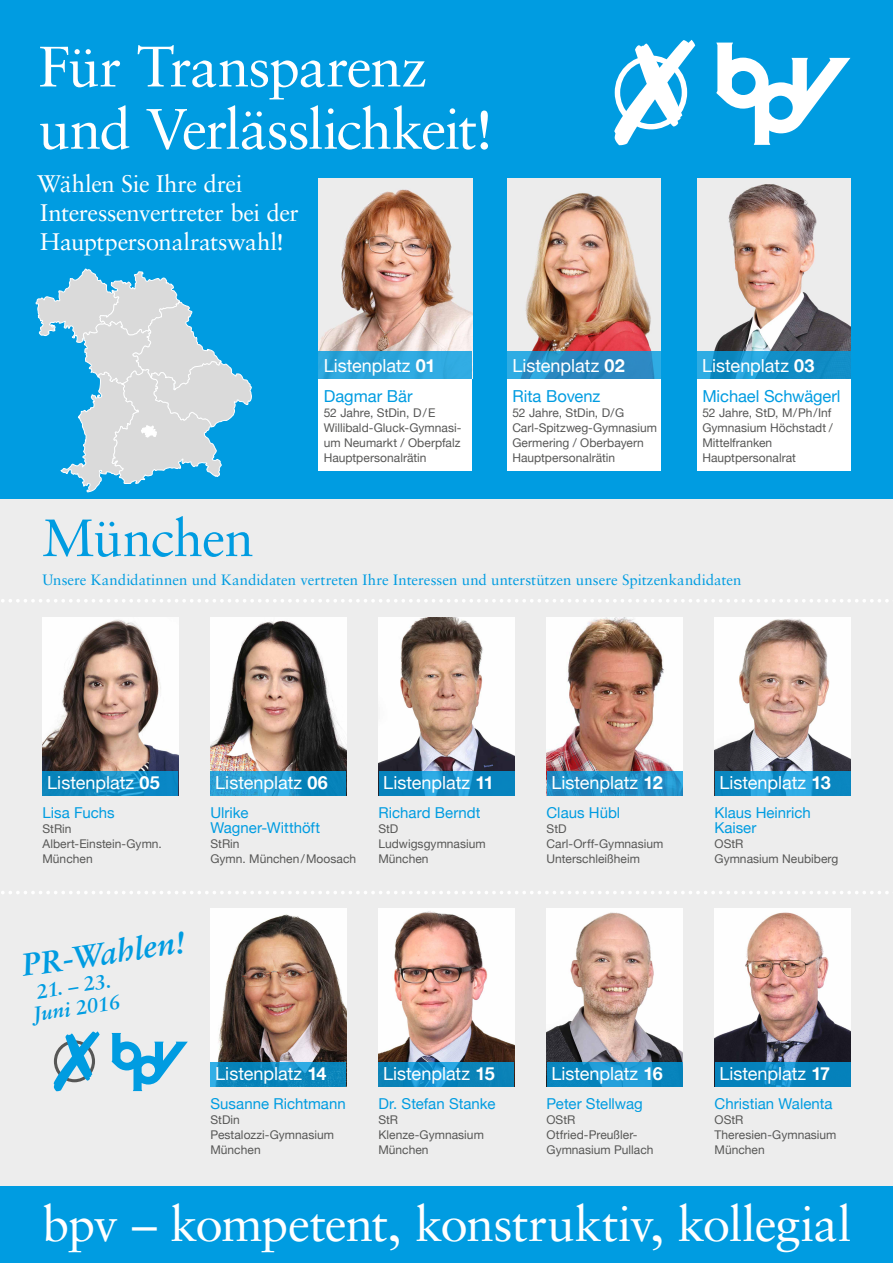
<style>
.page{position:relative;width:893px;height:1263px;background:#fff}
.page>*{position:absolute;margin:0;border:0;box-sizing:border-box;transform-origin:0 0}
.t1{font:57px/62.2px "Sabon";letter-spacing:-.03em;color:#fff}
.t2{font:52.5px "Sabon";letter-spacing:-.015em;color:#009ce1}
.t3{font:49.5px "Sabon";letter-spacing:-.02em;color:#fff}
.t4{font:italic 700 31.42px "Sabon";color:#009ce1}
.t5{font:24px/28.8px "Sabon";letter-spacing:-.02em;color:#fff}
.t6{font:italic 700 20.1px/22px "Sabon";color:#009ce1}
.t7{font:18px "Helvetica Neue";color:#fff}
.t8{font:16.5px "Helvetica Neue";color:#009ce1}
.t9{font:15px/15px "Helvetica Neue";color:#009ce1}
.t10{font:15px "Sabon";color:#009ce1}
.t11{font:12px/15px "Helvetica Neue";color:#575756}
.s1{font-weight:700}
</style>
<div class="page">
<div style="left:0;top:0;width:893px;height:502px;background:#009ce1"></div>
<div style="left:0;top:500px;width:893px;height:763px;background:#ededed"></div>
<img style="left:714px;top:908px;width:136px;height:154px">
<img style="left:378px;top:908px;width:136px;height:154px">
<img style="left:211px;top:617px;width:135px;height:154px">
<img style="left:43px;top:617px;width:135px;height:154px">
<svg style="left:43px;top:771px;width:135px;height:25px;background:#0f8ac2"></svg>
<svg style="left:210px;top:771px;width:136px;height:25px;background:#1d96cb"></svg>
<img style="left:379px;top:617px;width:135px;height:154px">
<svg style="left:379px;top:771px;width:135px;height:25px;background:#108bc5"></svg>
<img style="left:547px;top:617px;width:135px;height:154px">
<svg style="left:547px;top:771px;width:135px;height:25px;background:#2190c7"></svg>
<img style="left:547px;top:908px;width:135px;height:154px">
<svg style="left:547px;top:1062px;width:135px;height:25px;background:#128fc8"></svg>
<img style="left:210px;top:908px;width:136px;height:154px">
<svg style="left:210px;top:1062px;width:136px;height:25px;background:#0e89bf"></svg>
<img style="left:714px;top:617px;width:136px;height:154px">
<svg style="left:714px;top:771px;width:136px;height:25px;background:#1692cb"></svg>
<svg style="left:714px;top:1062px;width:136px;height:25px;background:#0884bd"></svg>
<svg style="left:378px;top:1062px;width:136px;height:25px;background:#0e88c0"></svg>
<div style="left:0;top:1186px;width:893px;height:77px;background:#009ce1"></div>
<svg style="left:1px;top:891px;width:888px;height:3px"></svg>
<svg style="left:1px;top:599px;width:888px;height:3px"></svg>
<svg style="left:36px;top:268px;width:216px;height:225px"></svg>
<img style="left:319px;top:178px;width:153px;height:173px">
<img style="left:508px;top:178px;width:153px;height:173px">
<img style="left:697px;top:178px;width:153px;height:173px">
<div style="left:319px;top:379px;width:153px;height:92px;background:#fff"></div>
<div style="left:508px;top:379px;width:153px;height:92px;background:#fff"></div>
<div style="left:697px;top:379px;width:153px;height:92px;background:#fff"></div>
<div style="left:319px;top:351px;width:153px;height:28px;background:#2fa9df"></div>
<svg style="left:508px;top:351px;width:153px;height:28px;background:#2b90c8"></svg>
<svg style="left:697px;top:351px;width:153px;height:28px;background:#1592ca"></svg>
<svg style="left:54px;top:1031px;width:46px;height:60px"></svg>
<svg style="left:112px;top:1033px;width:76px;height:58px"></svg>
<svg style="left:614px;top:40px;width:81px;height:105px"></svg>
<svg style="left:716px;top:43px;width:134px;height:102px"></svg>
<h1 class="t1" style="left:38px;top:35px;width:457px">Für Transparenz und Verlässlichkeit!</h1>
<h3 class="t5" style="left:37px;top:169px;width:263px">Wählen Sie Ihre drei<br>Interessenvertreter bei der<br>Hauptpersonalratswahl!</h3>
<h3 class="t7" style="left:324px;top:353px;width:113px">Listenplatz <span class="s1">01</span></h3>
<h3 class="t7" style="left:512px;top:353px;width:114px">Listenplatz <span class="s1">02</span></h3>
<h3 class="t7" style="left:702px;top:353px;width:114px">Listenplatz <span class="s1">03</span></h3>
<h2 class="t2" style="left:42px;top:507px;width:213px">München</h2>
<h3 class="t8" style="left:324px;top:384px;width:90px">Dagmar Bär</h3>
<p class="t11" style="left:324px;top:406px;width:139px">52 Jahre, StDin, D/E<br>Willibald-Gluck-Gymnasi&shy;um Neumarkt / Oberpfalz<br>Hauptpersonalrätin</p>
<h3 class="t8" style="left:512px;top:384px;width:90px">Rita Bovenz</h3>
<p class="t11" style="left:512px;top:406px;width:146px">52 Jahre, StDin, D/G<br>Carl-Spitzweg-Gymnasium<br>Germering / Oberbayern<br>Hauptpersonalrätin</p>
<h3 class="t8" style="left:702px;top:384px;width:140px">Michael Schwägerl</h3>
<p class="t11" style="left:702px;top:406px;width:132px">52 Jahre, StD, M/Ph/Inf<br>Gymnasium Höchstadt /<br>Mittelfranken<br>Hauptpersonalrat</p>
<p class="t10" style="left:43px;top:571px;width:700px">Unsere Kandidatinnen und Kandidaten vertreten Ihre Interessen und unterstützen unsere Spitzenkandidaten</p>
<h3 class="t7" style="left:47px;top:769px;width:114px">Listenplatz <span class="s1">05</span></h3>
<h3 class="t7" style="left:215px;top:769px;width:114px">Listenplatz <span class="s1">06</span></h3>
<h3 class="t7" style="left:383px;top:769px;width:112px">Listenplatz <span class="s1">11</span></h3>
<h3 class="t7" style="left:551px;top:769px;width:113px">Listenplatz <span class="s1">12</span></h3>
<p class="t9" style="left:43px;top:806px;width:74px">Lisa Fuchs</p>
<p class="t11" style="left:43px;top:822px;width:121px">StRin<br>Albert-Einstein-Gymn.<br>München</p>
<p class="t9" style="left:210px;top:806px;width:111px">Ulrike<br>Wagner-Witthöft</p>
<p class="t11" style="left:210px;top:837px;width:147px">StRin<br>Gymn. München/Moosach</p>
<p class="t9" style="left:378px;top:806px;width:103px">Richard Berndt</p>
<p class="t11" style="left:378px;top:822px;width:109px">StD<br>Ludwigsgymnasium<br>München</p>
<h3 class="t4" style="left:19px;top:946px;width:166px;rotate:-8deg">PR-Wahlen!</h3>
<h3 class="t6" style="left:29px;top:982px;width:88px;rotate:-9deg">21. – 23.<br>Juni 2016</h3>
<p class="t9" style="left:547px;top:806px;width:75px">Claus Hübl</p>
<p class="t11" style="left:547px;top:822px;width:118px">StD<br>Carl-Orff-Gymnasium<br>Unterschleißheim</p>
<h3 class="t7" style="left:719px;top:769px;width:113px">Listenplatz <span class="s1">13</span></h3>
<p class="t9" style="left:714px;top:806px;width:98px">Klaus Heinrich<br>Kaiser</p>
<p class="t11" style="left:714px;top:837px;width:125px">OStR<br>Gymnasium Neubiberg</p>
<h3 class="t7" style="left:215px;top:1060px;width:113px">Listenplatz <span class="s1">14</span></h3>
<h3 class="t7" style="left:551px;top:1060px;width:113px">Listenplatz <span class="s1">16</span></h3>
<h3 class="t7" style="left:383px;top:1060px;width:113px">Listenplatz <span class="s1">15</span></h3>
<h3 class="t7" style="left:719px;top:1060px;width:112px">Listenplatz <span class="s1">17</span></h3>
<p class="t9" style="left:210px;top:1097px;width:137px">Susanne Richtmann</p>
<p class="t11" style="left:210px;top:1113px;width:125px">StDin<br>Pestalozzi-Gymnasium<br>München</p>
<p class="t9" style="left:378px;top:1097px;width:118px">Dr. Stefan Stanke</p>
<p class="t11" style="left:378px;top:1113px;width:107px">StR<br>Klenze-Gymnasium<br>München</p>
<p class="t9" style="left:547px;top:1097px;width:98px">Peter Stellwag</p>
<p class="t11" style="left:547px;top:1113px;width:108px">OStR<br>Otfried-Preußler-<br>Gymnasium Pullach</p>
<p class="t9" style="left:714px;top:1097px;width:120px">Christian Walenta</p>
<p class="t11" style="left:714px;top:1113px;width:123px">OStR<br>Theresien-Gymnasium<br>München</p>
<h3 class="t3" style="left:42px;top:1194px;width:811px">bpv – kompetent, konstruktiv, kollegial</h3>
</div>
